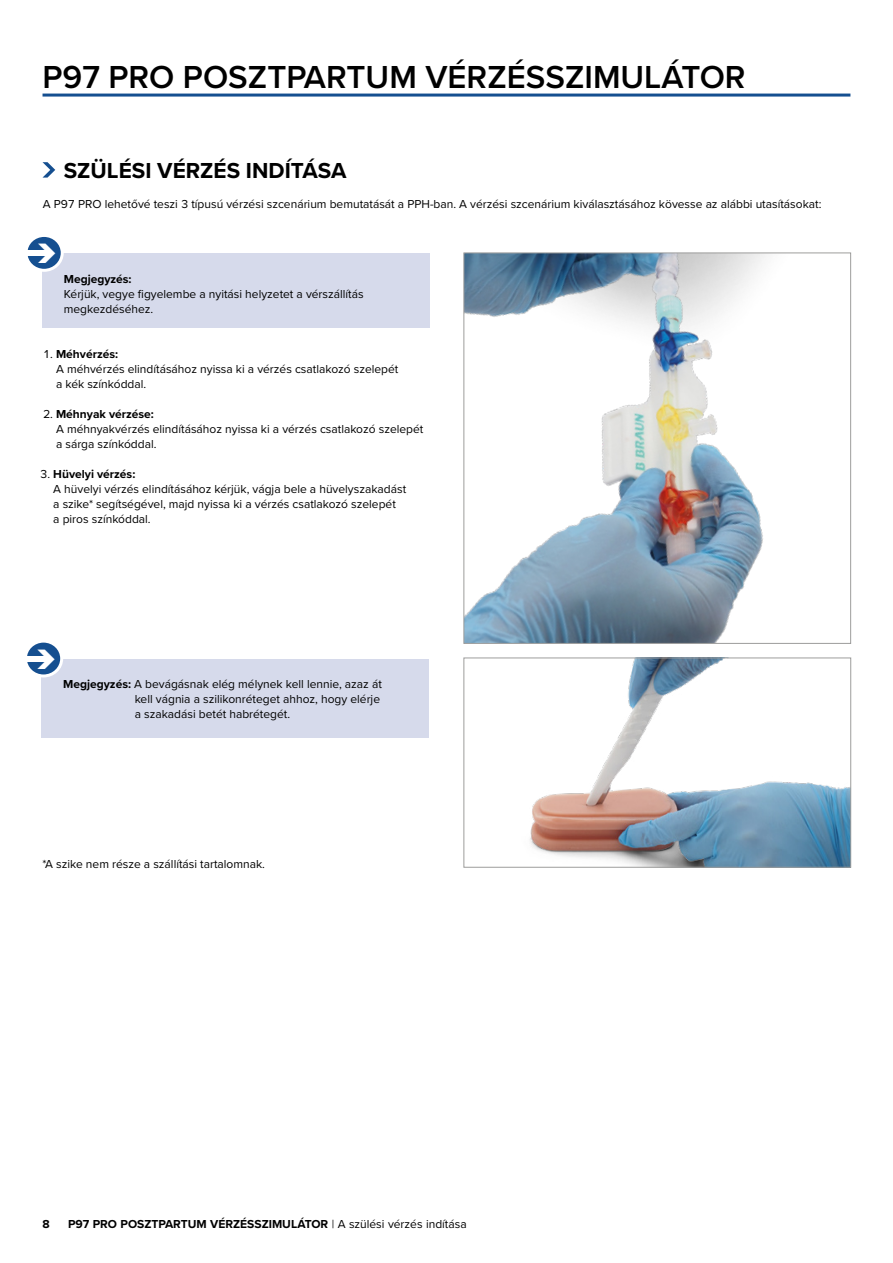
<style>
.page{position:relative;width:893px;height:1263px;background:#fff}
.page>*{position:absolute;margin:0;border:0;box-sizing:border-box;transform-origin:0 0}
.t1{font:600 33px "Proxima Nova";color:#000}
.t2{font:700 22.5px "Proxima Nova";color:#000}
.t3{font:12px/15px "Proxima Nova";color:#000}
.t4{font:700 12px "Proxima Nova";color:#000}
.s1{font-weight:700}
.s2{font-weight:400}
</style>
<div class="page">
<hr style="left:43px;top:94px;width:807px;height:3px;background:#154f90">
<div style="left:42px;top:253px;width:387px;height:75px;background:#d6daeb"></div>
<img style="left:530px;top:659px;width:319px;height:207px">
<div style="left:463px;top:657px;width:388px;height:211px;border:1px solid #9d9d9c"></div>
<img style="left:465px;top:255px;width:301px;height:387px">
<div style="left:463px;top:253px;width:388px;height:391px;border:1px solid #9d9d9c"></div>
<svg style="left:43px;top:162px;width:12px;height:16px"></svg>
<svg style="left:26px;top:235px;width:36px;height:35px"></svg>
<div style="left:24px;top:234px;width:40px;height:38px;border:3px solid #fff;border-radius:50%"></div>
<div style="left:21px;top:250px;width:28px;height:6px;background:#fff"></div>
<div style="left:42px;top:659px;width:387px;height:79px;background:#d6daeb"></div>
<svg style="left:25px;top:641px;width:37px;height:35px"></svg>
<div style="left:24px;top:640px;width:39px;height:37px;border:3px solid #fff;border-radius:50%"></div>
<div style="left:20px;top:656px;width:28px;height:6px;background:#fff"></div>
<svg style="left:31px;top:243px;width:24px;height:20px"></svg>
<svg style="left:30px;top:649px;width:25px;height:20px"></svg>
<h1 class="t1" style="left:43px;top:52px;width:705px">P97 PRO POSZTPARTUM VÉRZÉSSZIMULÁTOR</h1>
<h2 class="t2" style="left:64px;top:153px;width:284px">SZÜLÉSI VÉRZÉS INDÍTÁSA</h2>
<p class="t3" style="left:43px;top:195px;width:780px">A P97 PRO lehetővé teszi 3 típusú vérzési szcenárium bemutatását a PPH-ban. A vérzési szcenárium kiválasztásához kövesse az alábbi utasításokat:</p>
<p class="t4" style="left:64px;top:270px;width:69px">Megjegyzés:</p>
<p class="t3" style="left:64px;top:285px;width:301px">Kérjük, vegye figyelembe a nyitási helyzetet a vérszállítás megkezdéséhez.</p>
<p class="t3" style="left:56px;top:345px;width:344px;text-indent:-13px">1. <span class="s1">Méhvérzés:<br></span>A méhvérzés elindításához nyissa ki a vérzés csatlakozó szelepét a kék színkóddal.</p>
<p class="t3" style="left:56px;top:405px;width:369px;text-indent:-13px">2. <span class="s1">Méhnyak vérzése:<br></span>A méhnyakvérzés elindításához nyissa ki a vérzés csatlakozó szelepét a sárga színkóddal.</p>
<p class="t3" style="left:53px;top:465px;width:354px;text-indent:-13px">3. <span class="s1">Hüvelyi vérzés:<br></span>A hüvelyi vérzés elindításához kérjük, vágja bele a hüvelyszakadást a szike* segítségével, majd nyissa ki a vérzés csatlakozó szelepét<br>a piros színkóddal.</p>
<p class="t3" style="left:135px;top:675px;width:249px;text-indent:-72px"><span class="s1">Megjegyzés:</span> A bevágásnak elég mélynek kell lennie, azaz át kell vágnia a szilikonréteget ahhoz, hogy elérje a szakadási betét habrétegét.</p>
<p class="t3" style="left:42px;top:855px;width:224px">*A szike nem része a szállítási tartalomnak.</p>
<p class="t4" style="left:43px;top:1215px;width:9px">8</p>
<p class="t4" style="left:68px;top:1215px;width:400px">P97 PRO POSZTPARTUM VÉRZÉSSZIMULÁTOR <span class="s2">| A szülési vérzés indítása</span></p>
</div>
